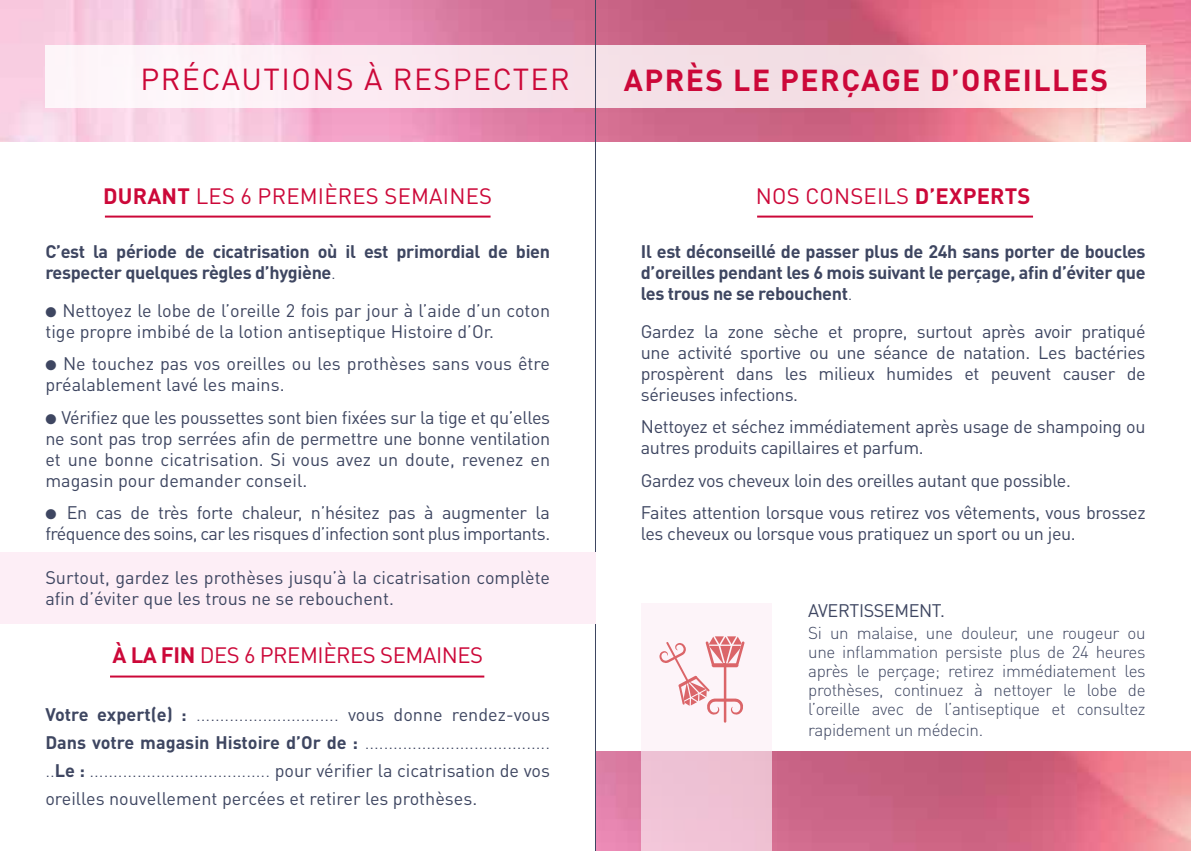
<style>
.page{position:relative;width:1191px;height:851px;background:#fff}
.page>*{position:absolute;margin:0;border:0;box-sizing:border-box;transform-origin:0 0}
.t1{font:700 30px "DIN Pro";letter-spacing:.05em;color:#cc0839}
.t2{font:30px "DIN Pro";letter-spacing:.05em;color:#cc0839}
.t3{font:22px "DIN Pro";letter-spacing:.01em;color:#cc0839}
.t4{font:22px "DIN Pro";letter-spacing:-.02em;color:#cc0839}
.t5{font:18px/21px "DIN Pro";letter-spacing:-.02em;color:#3e4661}
.t6{font:18px/21px "DIN Pro";color:#3e4661}
.t7{font:300 18px/28px "DIN Pro";color:#3e4661;text-align:justify}
.t8{font:700 18px/21px "DIN Pro";letter-spacing:-.02em;color:#3e4661;text-align:justify}
.t9{font:300 17px/19px "DIN Pro";letter-spacing:-.02em;color:#3e4661;text-align:justify}
.s1{font-weight:700}
.s2{font-weight:300}
.s3{font-weight:400}
</style>
<div class="page">
<img style="left:0;top:0;width:1191px;height:142px">
<img style="left:596px;top:751px;width:595px;height:99px">
<div style="left:45px;top:45px;width:1100px;height:63px;background:linear-gradient(to right,#fcf0f7,#f6dfe3)"></div>
<hr style="left:105px;top:215px;width:385px;height:2px;background:#cc0839">
<hr style="left:757px;top:215px;width:276px;height:2px;background:#cc0839">
<hr style="left:110px;top:675px;width:374px;height:2px;background:#cc0839">
<hr style="left:595px;top:0;width:1px;height:850px;background:#3e4661">
<svg style="left:641px;top:603px;width:130px;height:247px;fill:#f2c6d9"></svg>
<svg style="left:659px;top:636px;width:85px;height:86px"></svg>
<div style="left:0;top:552px;width:595px;height:71px;background:#fdeef6"></div>
<h1 class="t2" style="left:140px;top:59px;width:431px">PRÉCAUTIONS À RESPECTER</h1>
<h1 class="t1" style="left:624px;top:60px;width:486px">APRÈS LE PERÇAGE D’OREILLES</h1>
<p class="t3" style="left:103px;top:181px;width:390px"><span class="s1">DURANT</span> LES 6 PREMIÈRES SEMAINES</p>
<p class="t8" style="left:45px;top:240px;width:506px">C’est la période de cicatrisation où il est primordial de bien respecter quelques règles d’hygiène<span class="s2">.</span></p>
<p class="t6" style="left:45px;top:299px;width:506px">● Nettoyez le lobe de l’oreille 2 fois par jour à l’aide d’un coton tige propre imbibé de la lotion antiseptique Histoire d’Or.</p>
<p class="t6" style="left:45px;top:352px;width:506px">● Ne touchez pas vos oreilles ou les prothèses sans vous être préalablement lavé les mains.</p>
<p class="t5" style="left:45px;top:405px;width:506px;text-align:justify">● Vérifiez que les poussettes sont bien fixées sur la tige et qu’elles ne sont pas trop serrées afin de permettre une bonne ventilation et une bonne cicatrisation. Si vous avez un doute, revenez en magasin pour demander conseil.</p>
<p class="t5" style="left:45px;top:501px;width:506px">● En cas de très forte chaleur, n’hésitez pas à augmenter la fréquence des soins, car les risques d’infection sont plus importants.</p>
<p class="t6" style="left:45px;top:566px;width:506px">Surtout, gardez les prothèses jusqu’à la cicatrisation complète afin d’éviter que les trous ne se rebouchent.</p>
<p class="t4" style="left:113px;top:639px;width:372px"><span class="s1">À LA FIN</span> DES 6 PREMIÈRES SEMAINES</p>
<p class="t7" style="left:45px;top:699px;width:506px"><span class="s1">Votre expert(e) :</span> .............................. <span class="s3">vous donne rendez-vous </span><span class="s1">Dans votre magasin Histoire d’Or de :</span> ....................................... ..<span class="s1">Le :</span> ...................................... <span class="s3">pour vérifier la cicatrisation de vos oreilles nouvellement percées et retirer les prothèses.</span></p>
<p class="t3" style="left:756px;top:181px;width:276px">NOS CONSEILS <span class="s1">D’EXPERTS</span></p>
<p class="t8" style="left:641px;top:240px;width:506px">Il est déconseillé de passer plus de 24h sans porter de boucles d’oreilles pendant les 6 mois suivant le perçage, afin d’éviter que les trous ne se rebouchent<span class="s2">.</span></p>
<p class="t5" style="left:641px;top:320px;width:506px;text-align:justify">Gardez la zone sèche et propre, surtout après avoir pratiqué une activité sportive ou une séance de natation. Les bactéries prospèrent dans les milieux humides et peuvent causer de sérieuses infections.</p>
<p class="t5" style="left:641px;top:415px;width:506px">Nettoyez et séchez immédiatement après usage de shampoing ou autres produits capillaires et parfum.</p>
<p class="t5" style="left:641px;top:463px;width:506px;line-height:32.4px">Gardez vos cheveux loin des oreilles autant que possible.<br>Faites attention lorsque vous retirez vos vêtements, vous brossez</p>
<p class="t5" style="left:641px;top:522px;width:436px">les cheveux ou lorsque vous pratiquez un sport ou un jeu.</p>
<p class="t5" style="left:808px;top:599px;width:138px">AVERTISSEMENT.</p>
<p class="t9" style="left:808px;top:622px;width:339px">Si un malaise, une douleur, une rougeur ou une inflammation persiste plus de 24 heures après le perçage; retirez immédiatement les prothèses, continuez à nettoyer le lobe de l’oreille avec de l’antiseptique et consultez</p>
<p class="t9" style="left:808px;top:719px;width:176px">rapidement un médecin.</p>
</div>
